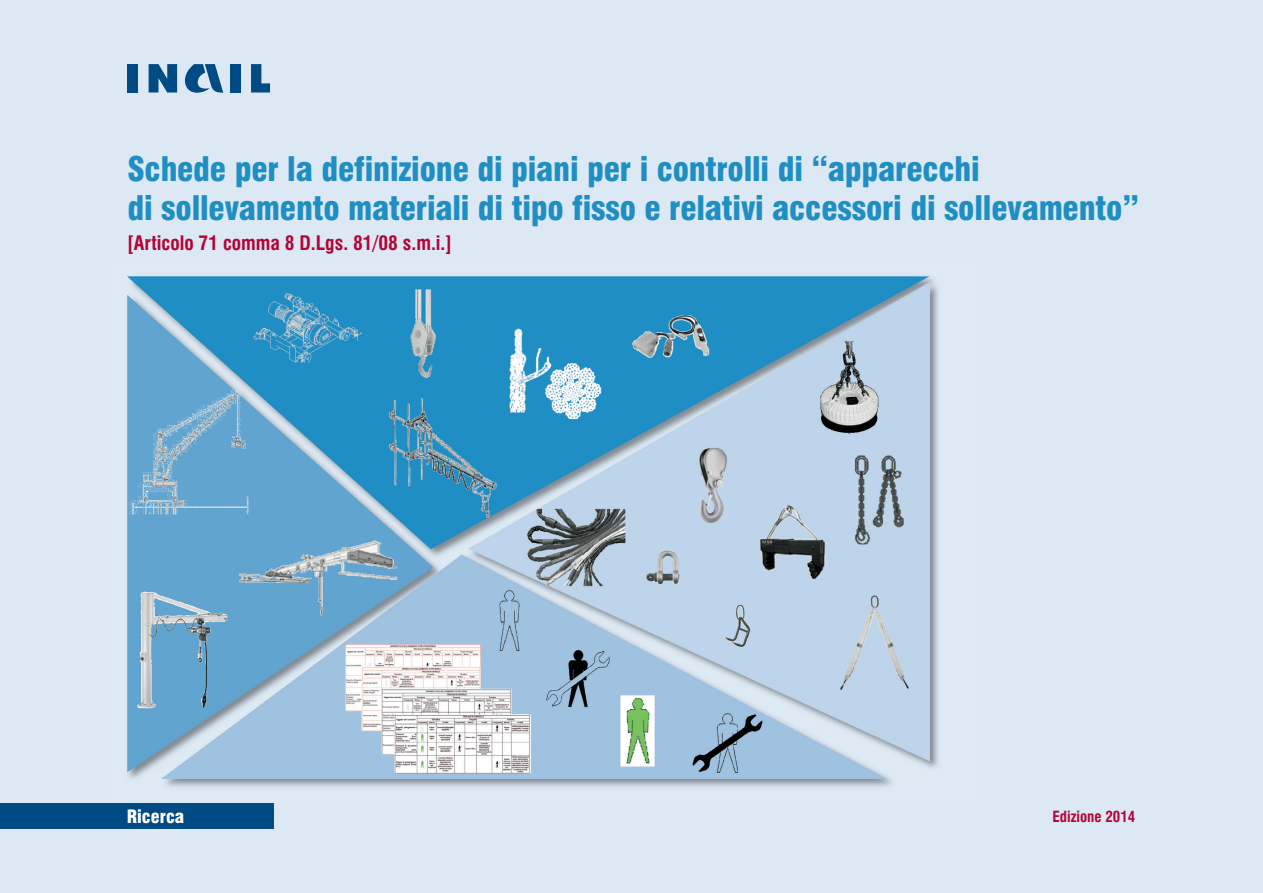
<style>
.page{position:relative;width:1263px;height:893px;background:#dce8f3}
.page>*{position:absolute;margin:0;border:0;box-sizing:border-box;transform-origin:0 0}
.t1{font:900 condensed 33px/39px "Swiss 721 BT";letter-spacing:-.01em;color:#1e8ec3}
.t2{font:700 condensed 19.5px "Swiss 721 BT";color:#b30437}
.t3{font:900 condensed 18px "Swiss 721 BT";color:#fff}
.t4{font:700 condensed 15px "Swiss 721 BT";color:#b30437}
</style>
<div class="page">
<div style="left:0;top:804px;width:273px;height:25px;background:#004b84"></div>
<div style="left:128px;top:64px;width:10px;height:29px;background:#004b84"></div>
<div style="left:230px;top:64px;width:11px;height:29px;background:#004b84"></div>
<svg style="left:251px;top:64px;width:19px;height:29px"></svg>
<svg style="left:149px;top:64px;width:28px;height:29px"></svg>
<svg style="left:185px;top:64px;width:38px;height:29px"></svg>
<img style="left:111px;top:276px;width:827px;height:529px">
<img style="left:111px;top:804px;width:162px;height:1px">
<img style="left:127px;top:276px;width:802px;height:502px">
<p class="t1" style="left:128px;top:151px;width:1013px">Schede per la definizione di piani per i controlli di “apparecchi<br>di sollevamento materiali di tipo fisso e relativi accessori di sollevamento”</p>
<p class="t2" style="left:128px;top:235px;width:326px">[Articolo 71 comma 8 D.Lgs. 81/08 s.m.i.]</p>
<p class="t3" style="left:127px;top:809px;width:59px">Ricerca</p>
<p class="t4" style="left:1052px;top:811px;width:84px">Edizione 2014</p>
</div>
